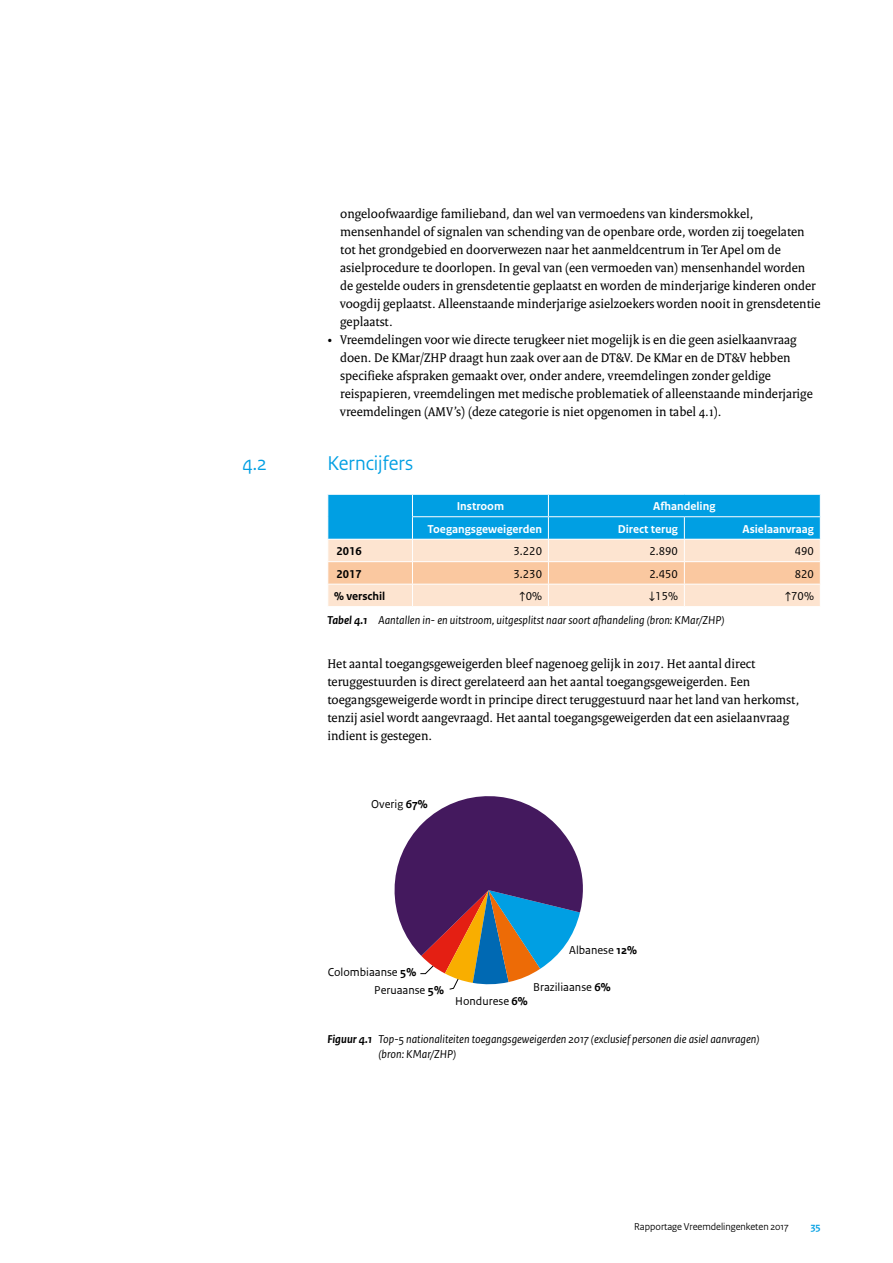
<style>
.page{position:relative;width:893px;height:1263px;background:#fff}
.page>*{position:absolute;margin:0;border:0;box-sizing:border-box;transform-origin:0 0}
.t1{font:21px "Rijksoverheid Sans Heading";color:#009fe3}
.t2{font:13.5px/18px "Rijksoverheid Serif";color:#000}
.t3{font:italic 12px/15px "Rijksoverheid Sans Text";color:#000}
.t4{font:12px/18px "Rijksoverheid Sans Text TT";color:#000}
.t5{font:700 12px "Rijksoverheid Sans Text";color:#fff}
.t6{font:12px "Rijksoverheid Sans Text";color:#000}
.t7{font:700 12px "Rijksoverheid Sans Text";color:#000}
.t8{font:10.5px "Rijksoverheid Sans Heading";color:#000}
.t9{font:700 10.5px "Rijksoverheid Sans Heading";color:#009fe3}
.s1{font-weight:700}
</style>
<div class="page">
<svg style="left:327px;top:494px;width:494px;height:112px;background:#9fc7d1"></svg>
<hr style="left:327px;top:539px;width:85px;height:1px;background:#fff">
<svg style="left:394px;top:796px;width:189px;height:194px"></svg>
<p class="t2" style="left:340px;top:204px;width:482px">ongeloofwaardige familieband, dan wel van vermoedens van kindersmokkel, mensenhandel of signalen van schending van de openbare orde, worden zij toegelaten tot het grondgebied en doorverwezen naar het aanmeldcentrum in Ter Apel om de asielprocedure te doorlopen. In geval van (een vermoeden van) mensenhandel worden de gestelde ouders in grensdetentie geplaatst en worden de minderjarige kinderen onder voogdij geplaatst. Alleenstaande minderjarige asielzoekers worden nooit in grensdetentie geplaatst.</p>
<p class="t2" style="left:340px;top:330px;width:474px;text-indent:-13px">• Vreemdelingen voor wie directe terugkeer niet mogelijk is en die geen asielkaanvraag doen. De KMar/ZHP draagt hun zaak over aan de DT&amp;V. De KMar en de DT&amp;V hebben specifieke afspraken gemaakt over, onder andere, vreemdelingen zonder geldige reispapieren, vreemdelingen met medische problematiek of alleenstaande minderjarige vreemdelingen (AMV’s) (deze categorie is niet opgenomen in tabel 4.1).</p>
<h1 class="t1" style="left:242px;top:451px;width:26px">4.2</h1>
<h1 class="t1" style="left:327px;top:451px;width:87px">Kerncijfers</h1>
<p class="t5" style="left:457px;top:500px;width:49px">Instroom</p>
<p class="t5" style="left:653px;top:500px;width:64px">Afhandeling</p>
<p class="t5" style="left:428px;top:522px;width:116px">Toegangsgeweigerden</p>
<p class="t5" style="left:618px;top:522px;width:62px">Direct terug</p>
<p class="t5" style="left:742px;top:522px;width:73px">Asielaanvraag</p>
<p class="t7" style="left:337px;top:545px;width:27px">2016</p>
<p class="t6" style="left:514px;top:544px;width:30px">3.220</p>
<p class="t6" style="left:649px;top:544px;width:30px">2.890</p>
<p class="t6" style="left:795px;top:544px;width:21px">490</p>
<p class="t7" style="left:337px;top:567px;width:27px">2017</p>
<p class="t6" style="left:514px;top:567px;width:30px">3.230</p>
<p class="t6" style="left:649px;top:567px;width:30px">2.450</p>
<p class="t6" style="left:795px;top:567px;width:21px">820</p>
<p class="t7" style="left:334px;top:589px;width:53px">% verschil</p>
<p class="t6" style="left:519px;top:589px;width:24px">↑0%</p>
<p class="t6" style="left:649px;top:589px;width:31px">↓15%</p>
<p class="t6" style="left:785px;top:589px;width:31px">↑70%</p>
<p class="t3" style="left:327px;top:613px;width:399px"><span class="s1">Tabel 4.1</span> Aantallen in- en uitstroom, uitgesplitst naar soort afhandeling (bron: KMar/ZHP)</p>
<p class="t2" style="left:327px;top:654px;width:473px">Het aantal toegangsgeweigerden bleef nagenoeg gelijk in 2017. Het aantal direct teruggestuurden is direct gerelateerd aan het aantal toegangsgeweigerden. Een toegangsgeweigerde wordt in principe direct teruggestuurd naar het land van herkomst, tenzij asiel wordt aangevraagd. Het aantal toegangsgeweigerden dat een asielaanvraag indient is gestegen.</p>
<p class="t4" style="left:371px;top:795px;width:58px">Overig <span class="s1">67%</span></p>
<p class="t4" style="left:374px;top:963px;width:71px;text-indent:-46px">Colombiaanse <span class="s1">5%<br></span>Peruaanse <span class="s1">5%</span></p>
<p class="t4" style="left:569px;top:941px;width:69px">Albanese <span class="s1">12%</span></p>
<p class="t4" style="left:533px;top:978px;width:79px">Braziliaanse <span class="s1">6%</span></p>
<p class="t4" style="left:455px;top:992px;width:74px">Hondurese <span class="s1">6%</span></p>
<p class="t3" style="left:378px;top:1032px;width:383px;text-indent:-51px"><span class="s1">Figuur 4.1</span> Top-5 nationaliteiten toegangsgeweigerden 2017 (exclusief personen die asiel aanvragen) (bron: KMar/ZHP)</p>
<p class="t8" style="left:634px;top:1221px;width:156px">Rapportage Vreemdelingenketen 2017</p>
<p class="t9" style="left:811px;top:1221px;width:11px">35</p>
</div>
